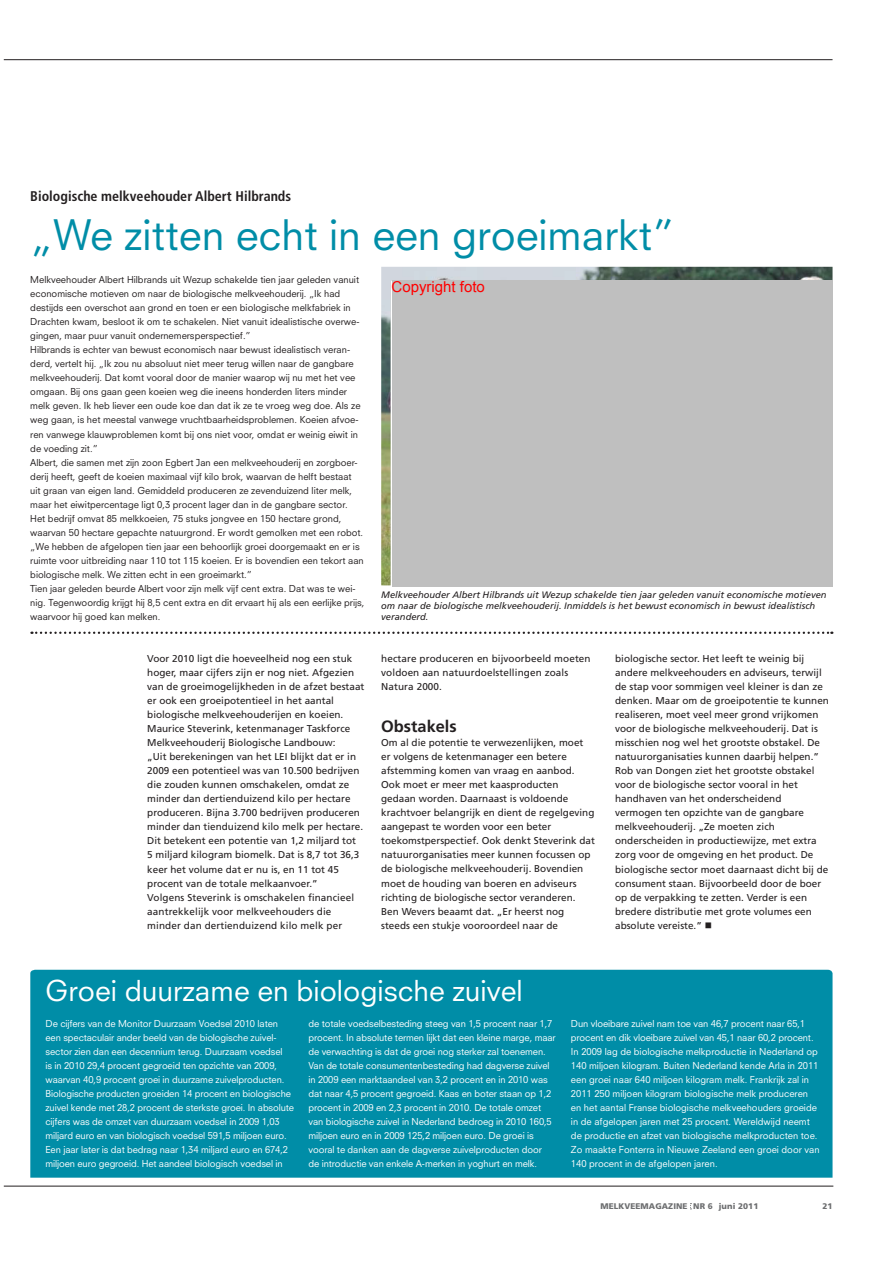
<style>
.page{position:relative;width:893px;height:1263px;background:#fff}
.page>*{position:absolute;margin:0;border:0;box-sizing:border-box;transform-origin:0 0}
.t1{font:40.95px "Neuzeit SLT Std";color:#008da7}
.t2{font:28.05px "Neuzeit SLT Std";color:#fff}
.t3{font:700 16.35px "Frutiger LT Std";color:#231f20}
.t4{font:15px "Arial";color:#f00}
.t5{font:700 condensed 14.1px "Frutiger LT Std";color:#231f20}
.t6{font:9.9px/14.1px "Frutiger LT Std";color:#231f20}
.t7{font:9.3px/14.1px "Neuzeit SLT Std";letter-spacing:-.01em;color:#fff}
.t8{font:9.3px/14.1px "Neuzeit SLT Std";color:#231f20}
.t9{font:italic 9.3px/11.2px "Frutiger LT Std";color:#231f20}
.t10{font:900 8.25px "Frutiger LT Std";letter-spacing:.01em;color:#6d6e70}
</style>
<div class="page">
<hr style="left:4px;top:59px;width:828px;height:1px;background:#231f20">
<hr style="left:4px;top:1186px;width:829px;height:1px;background:#231f20">
<div style="left:30px;top:970px;width:802px;height:208px;background:#008da7"></div>
<img style="left:381px;top:267px;width:451px;height:318px">
<svg style="left:31px;top:632px;width:801px;height:2px"></svg>
<div style="left:392px;top:280px;width:440px;height:306px;background:#bfbfbf"></div>
<h3 class="t5" style="left:30px;top:190px;width:262px">Biologische melkveehouder Albert Hilbrands</h3>
<h1 class="t1" style="left:30px;top:218px;width:646px">„We zitten echt in een groeimarkt”</h1>
<p class="t8" style="left:30px;top:273px;width:336px">Melkveehouder Albert Hilbrands uit Wezup schakelde tien jaar geleden vanuit economische motieven om naar de biologische melkveehouderij. „Ik had destijds een overschot aan grond en toen er een biologische melkfabriek in Drachten kwam, besloot ik om te schakelen. Niet vanuit idealistische overwe&shy;gingen, maar puur vanuit ondernemersperspectief.”<br>Hilbrands is echter van bewust economisch naar bewust idealistisch veran&shy;derd, vertelt hij. „Ik zou nu absoluut niet meer terug willen naar de gangbare melkveehouderij. Dat komt vooral door de manier waarop wij nu met het vee omgaan. Bij ons gaan geen koeien weg die ineens honderden liters minder melk geven. Ik heb liever een oude koe dan dat ik ze te vroeg weg doe. Als ze weg gaan, is het meestal vanwege vruchtbaarheidsproblemen. Koeien afvoe&shy;ren vanwege klauwproblemen komt bij ons niet voor, omdat er weinig eiwit in de voeding zit.”<br>Albert, die samen met zijn zoon Egbert Jan een melkveehouderij en zorgboer&shy;derij heeft, geeft de koeien maximaal vijf kilo brok, waarvan de helft bestaat<br>uit graan van eigen land. Gemiddeld produceren ze zevenduizend liter melk, maar het eiwitpercentage ligt 0,3 procent lager dan in de gangbare sector.<br>Het bedrijf omvat 85 melkkoeien, 75 stuks jongvee en 150 hectare grond, waarvan 50 hectare gepachte natuurgrond. Er wordt gemolken met een robot. „We hebben de afgelopen tien jaar een behoorlijk groei doorgemaakt en er is ruimte voor uitbreiding naar 110 tot 115 koeien. Er is bovendien een tekort aan biologische melk. We zitten echt in een groeimarkt.”<br>Tien jaar geleden beurde Albert voor zijn melk vijf cent extra. Dat was te wei&shy;nig. Tegenwoordig krijgt hij 8,5 cent extra en dit ervaart hij als een eerlijke prijs, waarvoor hij goed kan melken.</p>
<p class="t6" style="left:381px;top:652px;width:211px">hectare produceren en bijvoorbeeld moeten voldoen aan natuurdoelstellingen zoals<br>Natura 2000.</p>
<h3 class="t3" style="left:381px;top:719px;width:77px">Obstakels</h3>
<p class="t6" style="left:381px;top:736px;width:215px">Om al die potentie te verwezenlijken, moet er volgens de ketenmanager een betere afstemming komen van vraag en aanbod.<br>Ook moet er meer met kaasproducten gedaan worden. Daarnaast is voldoende krachtvoer belangrijk en dient de regelgeving aangepast te worden voor een beter toekomstperspectief. Ook denkt Steverink dat natuurorganisaties meer kunnen focussen op de biologische melkveehouderij. Bovendien moet de houding van boeren en adviseurs richting de biologische sector veranderen.<br>Ben Wevers beaamt dat. „Er heerst nog steeds een stukje vooroordeel naar de</p>
<h3 class="t4" style="left:392px;top:277px;width:95px">Copyright foto</h3>
<p class="t9" style="left:381px;top:590px;width:447px">Melkveehouder Albert Hilbrands uit Wezup schakelde tien jaar geleden vanuit economische motieven om naar de biologische melkveehouderij. Inmiddels is het bewust economisch in bewust idealistisch veranderd.</p>
<p class="t6" style="left:615px;top:652px;width:215px">biologische sector. Het leeft te weinig bij andere melkveehouders en adviseurs, terwijl de stap voor sommigen veel kleiner is dan ze denken. Maar om de groeipotentie te kunnen realiseren, moet veel meer grond vrijkomen voor de biologische melkveehouderij. Dat is misschien nog wel het grootste obstakel. De natuurorganisaties kunnen daarbij helpen.” Rob van Dongen ziet het grootste obstakel voor de biologische sector vooral in het handhaven van het onderscheidend vermogen ten opzichte van de gangbare melkveehouderij. „Ze moeten zich onderscheiden in productiewijze, met extra zorg voor de omgeving en het product. De biologische sector moet daarnaast dicht bij de consument staan. Bijvoorbeeld door de boer op de verpakking te zetten. Verder is een bredere distributie met grote volumes een absolute vereiste.” ■</p>
<p class="t6" style="left:147px;top:652px;width:219px">Voor 2010 ligt die hoeveelheid nog een stuk hoger, maar cijfers zijn er nog niet. Afgezien van de groeimogelijkheden in de afzet bestaat er ook een groeipotentieel in het aantal biologische melkveehouderijen en koeien.<br>Maurice Steverink, ketenmanager Taskforce Melkveehouderij Biologische Landbouw:<br>„Uit berekeningen van het LEI blijkt dat er in 2009 een potentieel was van 10.500 bedrijven die zouden kunnen omschakelen, omdat ze minder dan dertienduizend kilo per hectare produceren. Bijna 3.700 bedrijven produceren minder dan tienduizend kilo melk per hectare.<br>Dit betekent een potentie van 1,2 miljard tot<br>5 miljard kilogram biomelk. Dat is 8,7 tot 36,3 keer het volume dat er nu is, en 11 tot 45 procent van de totale melkaanvoer.”<br>Volgens Steverink is omschakelen financieel aantrekkelijk voor melkveehouders die minder dan dertienduizend kilo melk per</p>
<h2 class="t2" style="left:45px;top:979px;width:479px">Groei duurzame en biologische zuivel</h2>
<p class="t7" style="left:46px;top:1017px;width:250px">De cijfers van de Monitor Duurzaam Voedsel 2010 laten een spectaculair ander beeld van de biologische zuivel&shy;sector zien dan een decennium terug. Duurzaam voedsel<br>is in 2010 29,4 procent gegroeid ten opzichte van 2009, waarvan 40,9 procent groei in duurzame zuivelproducten.<br>Biologische producten groeiden 14 procent en biologische zuivel kende met 28,2 procent de sterkste groei. In absolute cijfers was de omzet van duurzaam voedsel in 2009 1,03 miljard euro en van biologisch voedsel 591,5 miljoen euro.<br>Een jaar later is dat bedrag naar 1,34 miljard euro en 674,2 miljoen euro gegroeid. Het aandeel biologisch voedsel in</p>
<p class="t7" style="left:308px;top:1017px;width:249px">de totale voedselbesteding steeg van 1,5 procent naar 1,7 procent. In absolute termen lijkt dat een kleine marge, maar de verwachting is dat de groei nog sterker zal toenemen.<br>Van de totale consumentenbesteding had dagverse zuivel in 2009 een marktaandeel van 3,2 procent en in 2010 was dat naar 4,5 procent gegroeid. Kaas en boter staan op 1,2 procent in 2009 en 2,3 procent in 2010. De totale omzet van biologische zuivel in Nederland bedroeg in 2010 160,5 miljoen euro en in 2009 125,2 miljoen euro. De groei is vooral te danken aan de dagverse zuivelproducten door<br>de introductie van enkele A-merken in yoghurt en melk.</p>
<p class="t7" style="left:571px;top:1017px;width:250px">Dun vloeibare zuivel nam toe van 46,7 procent naar 65,1 procent en dik vloeibare zuivel van 45,1 naar 60,2 procent.<br>In 2009 lag de biologische melkproductie in Nederland op 140 miljoen kilogram. Buiten Nederland kende Arla in 2011 een groei naar 640 miljoen kilogram melk. Frankrijk zal in 2011 250 miljoen kilogram biologische melk produceren en het aantal Franse biologische melkveehouders groeide in de afgelopen jaren met 25 procent. Wereldwijd neemt de productie en afzet van biologische melkproducten toe.<br>Zo maakte Fonterra in Nieuwe Zeeland een groei door van 140 procent in de afgelopen jaren.</p>
<p class="t10" style="left:600px;top:1203px;width:159px">MELKVEEMAGAZINE NR 6 juni 2011</p>
<p class="t10" style="left:822px;top:1203px;width:12px">21</p>
</div>
